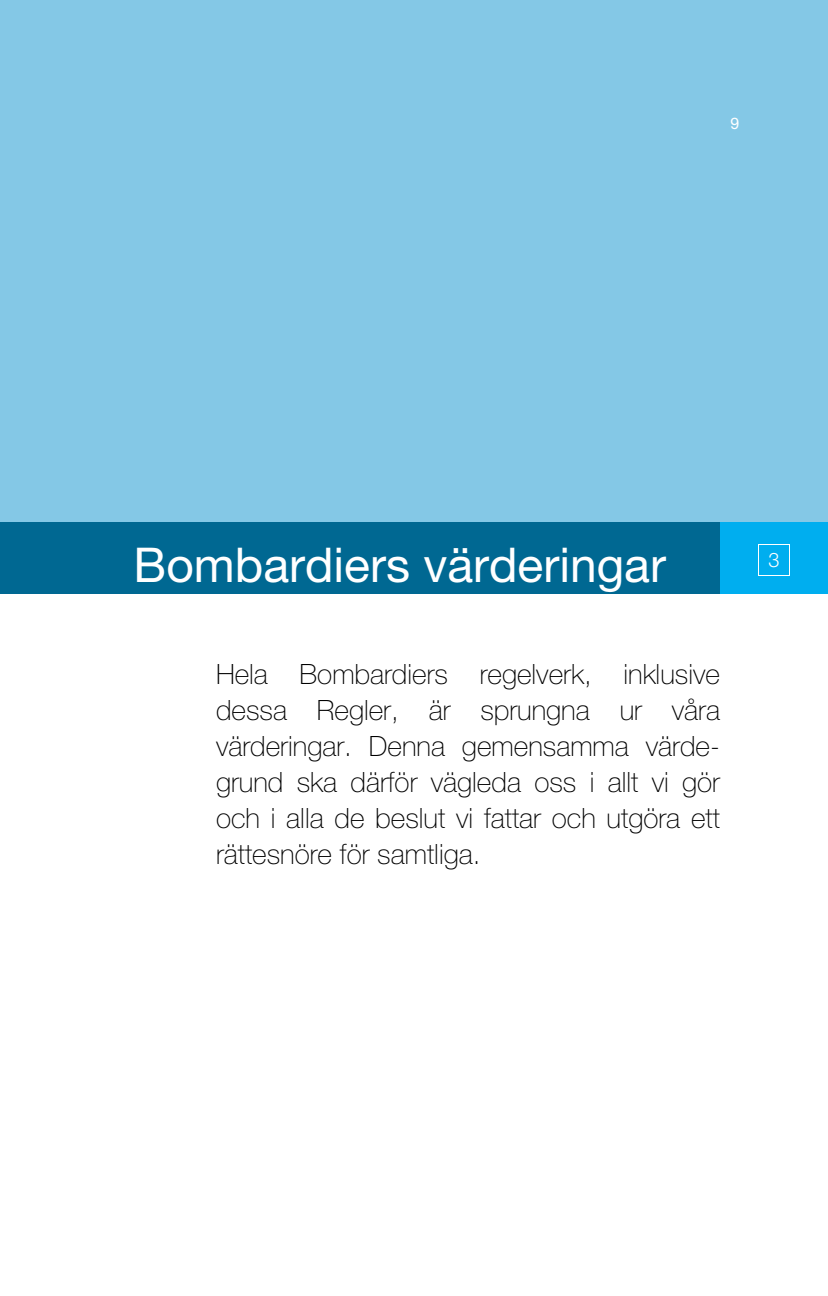
<style>
.page{position:relative;width:828px;height:1296px;background:#fff}
.page>*{position:absolute;margin:0;border:0;box-sizing:border-box;transform-origin:0 0}
.t1{font:48px "Helvetica Neue LT Pro";color:#fff}
.t2{font:100 28px/36px "Helvetica Neue LT Pro";color:#000;text-align:justify}
.t3{font:300 20px "Helvetica Neue LT Pro";color:#fff}
.t4{font:16px "Helvetica Neue LT Pro";color:#fff}
</style>
<div class="page">
<div style="left:0;top:0;width:828px;height:570px;background:#84c8e6"></div>
<div style="left:0;top:522px;width:720px;height:72px;background:#006892"></div>
<div style="left:720px;top:522px;width:108px;height:72px;background:#00aeef"></div>
<div style="left:758px;top:544px;width:32px;height:32px;border:1px solid #fff"></div>
<p class="t4" style="left:731px;top:114px;width:10px">9</p>
<h1 class="t1" style="left:134px;top:536px;width:534px">Bombardiers värderingar</h1>
<p class="t3" style="left:768px;top:548px;width:13px">3</p>
<p class="t2" style="left:216px;top:656px;width:506px">Hela Bombardiers regelverk, inklusive dessa Regler, är sprungna ur våra värderingar. Denna gemensamma värde&shy;grund ska därför vägleda oss i allt vi gör och i alla de beslut vi fattar och utgöra ett rättesnöre för samtliga.</p>
</div>
